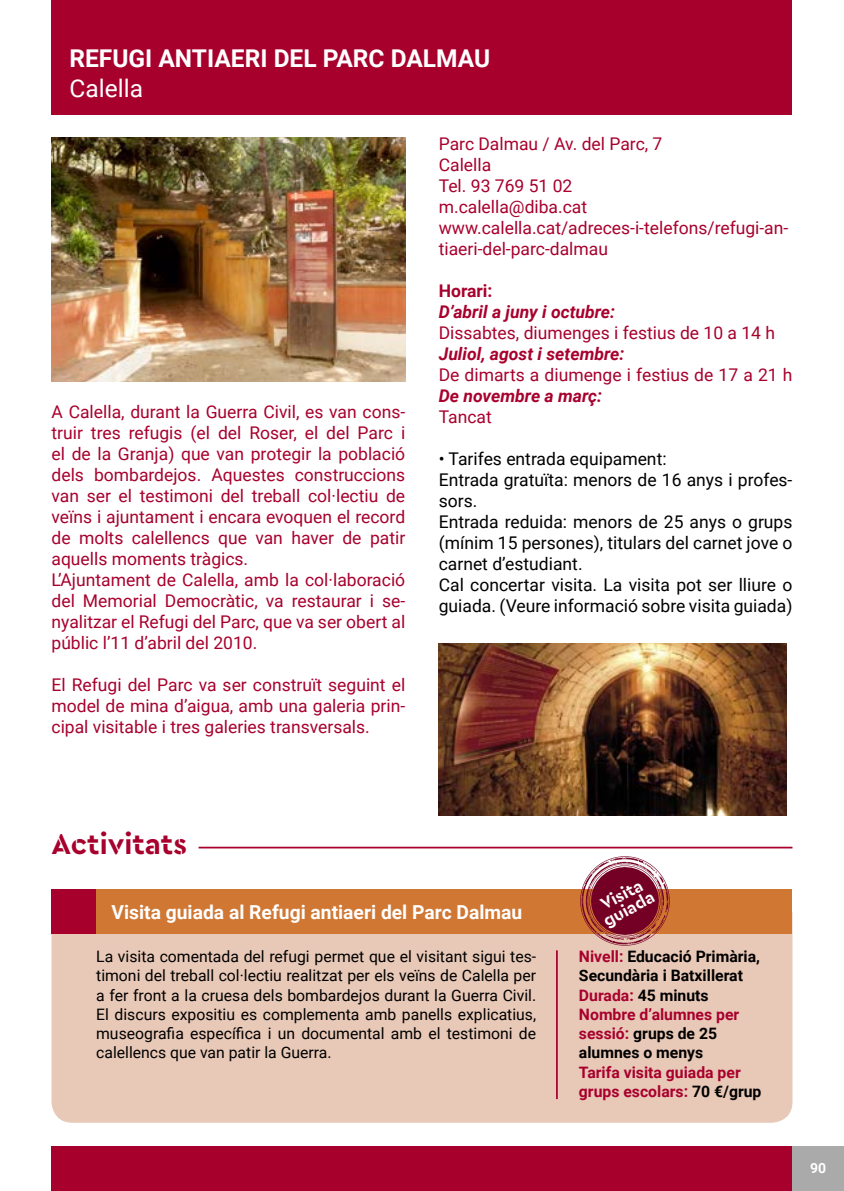
<style>
.page{position:relative;width:844px;height:1191px;background:#fff}
.page>*{position:absolute;margin:0;border:0;box-sizing:border-box;transform-origin:0 0}
.t1{font:700 29.75px "Cera Stencil";color:#a8002d}
.t2{font:700 24.5px "Roboto";color:#fff}
.t3{font:24.5px "Roboto";color:#fff}
.t4{font:700 19.25px "Roboto";color:#fff}
.t5{font:17.5px/21px "Roboto";color:#a8002d}
.t6{font:17.5px/21px "Roboto";color:#000}
.t7{font:italic 700 17.5px "Roboto";color:#a8002d}
.t8{font:700 17.5px "Roboto";color:#a8002d}
.t9{font:700 17.32px/15.8px "Cera Stencil";color:#fff}
.t10{font:15.75px/19.2px "Roboto";color:#000;text-align:justify}
.t11{font:700 15.75px/19.2px "Roboto";color:#000}
.t12{font:700 15.75px/19.2px "Roboto";color:#a8002d}
.t13{font:700 14px "Roboto";color:#fff}
.s1{color:#a8002d}
.s2{color:#000}
</style>
<div class="page">
<div style="left:792px;top:1146px;width:51px;height:45px;background:#aaa"></div>
<div style="left:51px;top:934px;width:741px;height:188px;background:#e8c8b7"></div>
<div style="left:51px;top:889px;width:741px;height:45px;background:#d07733"></div>
<div style="left:51px;top:0;width:741px;height:114px;background:#a8002d"></div>
<div style="left:51px;top:1146px;width:741px;height:45px;background:#a8002d"></div>
<img style="left:51px;top:137px;width:354px;height:244px">
<div style="left:51px;top:889px;width:45px;height:45px;background:#a8002d"></div>
<hr style="left:556px;top:950px;width:1px;height:149px;background:#a8002d">
<hr style="left:198px;top:846px;width:594px;height:2px;background:#a8002d">
<img style="left:438px;top:644px;width:348px;height:171px">
<svg style="left:578px;top:856px;width:93px;height:91px"></svg>
<h2 class="t2" style="left:69px;top:41px;width:422px">REFUGI ANTIAERI DEL PARC DALMAU</h2>
<h2 class="t3" style="left:69px;top:71px;width:75px">Calella</h2>
<p class="t5" style="left:51px;top:400px;width:355px">A Calella, durant la Guerra Civil, es van cons&shy;truir tres refugis (el del Roser, el del Parc i el de la Granja) que van protegir la població dels bombardejos. Aquestes construccions van ser el testimoni del treball col·lectiu de veïns i ajuntament i encara evoquen el record de molts calellencs que van haver de patir aquells moments tràgics.<br>L’Ajuntament de Calella, amb la col·laboració del Memorial Democràtic, va restaurar i se&shy;nyalitzar el Refugi del Parc, que va ser obert al públic l’11 d’abril del 2010.</p>
<p class="t5" style="left:51px;top:673px;width:355px;text-align:justify">El Refugi del Parc va ser construït seguint el model de mina d’aigua, amb una galeria prin&shy;cipal visitable i tres galeries transversals.</p>
<p class="t5" style="left:438px;top:133px;width:351px">Parc Dalmau / Av. del Parc, 7<br>Calella<br>Tel. 93 769 51 02<br>m.calella@diba.cat www.calella.cat/adreces-i-telefons/refugi-an&shy;tiaeri-del-parc-dalmau</p>
<p class="t8" style="left:438px;top:279px;width:55px">Horari:</p>
<p class="t7" style="left:438px;top:300px;width:178px">D’abril a juny i octubre:</p>
<p class="t5" style="left:438px;top:322px;width:338px">Dissabtes, diumenges i festius de 10 a 14 h</p>
<p class="t7" style="left:438px;top:342px;width:187px">Juliol, agost i setembre:</p>
<p class="t5" style="left:438px;top:364px;width:355px">De dimarts a diumenge i festius de 17 a 21 h</p>
<p class="t7" style="left:438px;top:384px;width:165px">De novembre a març:</p>
<p class="t5" style="left:438px;top:406px;width:55px">Tancat</p>
<p class="t6" style="left:438px;top:448px;width:355px">• Tarifes entrada equipament:<br>Entrada gratuïta: menors de 16 anys i profes&shy;sors.<br>Entrada reduida: menors de 25 anys o grups (mínim 15 persones), titulars del carnet jove o carnet d’estudiant.<br>Cal concertar visita. La visita pot ser lliure o guiada. (Veure informació sobre visita guiada)</p>
<h1 class="t1" style="left:51px;top:824px;width:137px">Activitats</h1>
<p class="t4" style="left:111px;top:898px;width:412px">Visita guiada al Refugi antiaeri del Parc Dalmau</p>
<p class="t9" style="left:593px;top:900px;width:57px;rotate:-28deg">Visita guiada</p>
<p class="t10" style="left:96px;top:946px;width:441px">La visita comentada del refugi permet que el visitant sigui tes&shy;timoni del treball col·lectiu realitzat per els veïns de Calella per a fer front a la cruesa dels bombardejos durant la Guerra Civil.<br>El discurs expositiu es complementa amb panells explicatius, museografia específica i un documental amb el testimoni de calellencs que van patir la Guerra.</p>
<p class="t11" style="left:579px;top:946px;width:183px"><span class="s1">Nivell:</span> Educació Primària,<br>Secundària i Batxillerat<br><span class="s1">Durada:</span> 45 minuts<br><span class="s1">Nombre d’alumnes per sessió:</span> grups de 25 alumnes o menys</p>
<p class="t12" style="left:579px;top:1061px;width:184px">Tarifa visita guiada per grups escolars: <span class="s2">70 €/grup</span></p>
<p class="t13" style="left:810px;top:1158px;width:18px">90</p>
</div>
